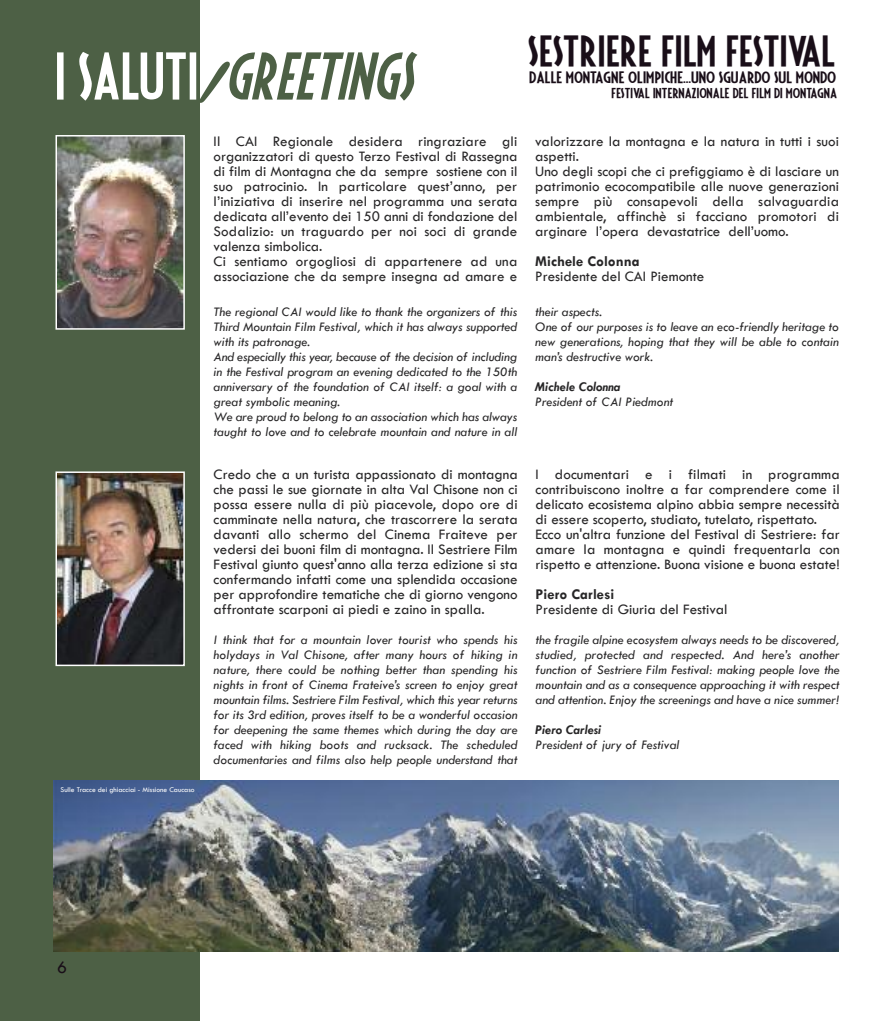
<style>
.page{position:relative;width:893px;height:1021px;background:#fff}
.page>*{position:absolute;margin:0;border:0;box-sizing:border-box;transform-origin:0 0}
.t1{font:italic 53.4px "Fiesta";color:#4d6045}
.t2{font:34.35px "Fiesta";color:#190e18;scale:1.13 1}
.t3{font:18px "Tw Cen";color:#190e18}
.t4{font:15px/15px "Tw Cen";color:#272627}
.t5{font:700 15px "Tw Cen";color:#272627}
.t6{font:italic 13.5px/15px "Tw Cen";color:#272627;text-align:justify}
.t7{font:italic 700 13.5px "Tw Cen";color:#272627}
.t8{font:13.05px "Fiesta";color:#190e18;scale:1.24 1}
.t9{font:11.4px "Fiesta";color:#190e18;scale:1.19 1}
.t10{font:7.5px "Tw Cen";color:#fff}
.s1{font-style:normal;color:#fff}
.s2{font-family:"Forte"}
</style>
<div class="page">
<div style="left:0;top:0;width:200px;height:1020px;background:#4d6045"></div>
<img style="left:59px;top:474px;width:123px;height:189px">
<div style="left:56px;top:471px;width:129px;height:195px;border:2px solid #fff"></div>
<img style="left:59px;top:138px;width:123px;height:189px">
<div style="left:56px;top:135px;width:129px;height:195px;border:2px solid #fff"></div>
<img style="left:53px;top:780px;width:786px;height:171px">
<h2 class="t2" style="left:528px;top:35px;width:273px">SESTRIERE FILM FESTIVAL</h2>
<p class="t8" style="left:529px;top:71px;width:249px">DALLE MONTAGNE OLIMPICHE...UNO SGUARDO SUL MONDO</p>
<p class="t9" style="left:611px;top:88px;width:191px">FESTIVAL INTERNAZIONALE DEL FILM DI MONTAGNA</p>
<h1 class="t1" style="left:54px;top:51px;width:370px"><span class="s1">I S A L U T I</span> <span class="s2">/</span>GREETINGS</h1>
<p class="t4" style="left:214px;top:134px;width:305px">Il CAI Regionale desidera ringraziare gli organizzatori di questo Terzo Festival di Rassegna di film di Montagna che da sempre sostiene con il suo patrocinio. In particolare quest’anno, per l’iniziativa di inserire nel programma una serata dedicata all’evento dei 150 anni di fondazione del Sodalizio: un traguardo per noi soci di grande valenza simbolica.<br>Ci sentiamo orgogliosi di appartenere ad una associazione che da sempre insegna ad amare e</p>
<p class="t4" style="left:535px;top:134px;width:305px">valorizzare la montagna e la natura in tutti i suoi aspetti.<br>Uno degli scopi che ci prefiggiamo è di lasciare un patrimonio ecocompatibile alle nuove generazioni sempre più consapevoli della salvaguardia ambientale, affinchè si facciano promotori di arginare l’opera devastatrice dell’uomo.</p>
<p class="t5" style="left:535px;top:253px;width:106px">Michele Colonna</p>
<p class="t4" style="left:535px;top:269px;width:171px">Presidente del CAI Piemonte</p>
<p class="t6" style="left:214px;top:304px;width:305px;text-align:left">The regional CAI would like to thank the organizers of this Third Mountain Film Festival, which it has always supported with its patronage.<br>And especially this year, because of the decision of including in the Festival program an evening dedicated to the 150th anniversary of the foundation of CAI itself: a goal with a great symbolic meaning.<br>We are proud to belong to an association which has always taught to love and to celebrate mountain and nature in all</p>
<p class="t6" style="left:535px;top:304px;width:305px;text-align:left">their aspects.<br>One of our purposes is to leave an eco-friendly heritage to new generations, hoping that they will be able to contain man’s destructive work.</p>
<p class="t7" style="left:535px;top:379px;width:87px">Michele Colonna</p>
<p class="t6" style="left:535px;top:394px;width:139px">President of CAI Piedmont</p>
<p class="t4" style="left:214px;top:466px;width:306px;text-align:justify">Credo che a un turista appassionato di montagna che passi le sue giornate in alta Val Chisone non ci possa essere nulla di più piacevole, dopo ore di camminate nella natura, che trascorrere la serata davanti allo schermo del Cinema Fraiteve per vedersi dei buoni film di montagna. Il Sestriere Film Festival giunto quest'anno alla terza edizione si sta confermando infatti come una splendida occasione per approfondire tematiche che di giorno vengono affrontate scarponi ai piedi e zaino in spalla.</p>
<p class="t4" style="left:536px;top:466px;width:306px">I documentari e i filmati in programma contribuiscono inoltre a far comprendere come il delicato ecosistema alpino abbia sempre necessità di essere scoperto, studiato, tutelato, rispettato.<br>Ecco un'altra funzione del Festival di Sestriere: far amare la montagna e quindi frequentarla con rispetto e attenzione. Buona visione e buona estate!</p>
<p class="t5" style="left:536px;top:586px;width:80px">Piero Carlesi</p>
<p class="t4" style="left:536px;top:601px;width:193px">Presidente di Giuria del Festival</p>
<p class="t10" style="left:61px;top:785px;width:135px">Sulle Tracce dei ghiacciai - Missione Caucaso</p>
<p class="t6" style="left:214px;top:632px;width:306px">I think that for a mountain lover tourist who spends his holydays in Val Chisone, after many hours of hiking in nature, there could be nothing better than spending his nights in front of Cinema Frateive’s screen to enjoy great mountain films. Sestriere Film Festival, which this year returns for its 3rd edition, proves itself to be a wonderful occasion for deepening the same themes which during the day are faced with hiking boots and rucksack. The scheduled documentaries and films also help people understand that</p>
<p class="t6" style="left:536px;top:632px;width:305px">the fragile alpine ecosystem always needs to be discovered, studied, protected and respected. And here’s another function of Sestriere Film Festival: making people love the mountain and as a consequence approaching it with respect and attention. Enjoy the screenings and have a nice summer!</p>
<p class="t7" style="left:536px;top:722px;width:67px">Piero Carlesi</p>
<p class="t6" style="left:536px;top:737px;width:145px">President of jury of Festival</p>
<p class="t3" style="left:57px;top:958px;width:11px">6</p>
</div>
